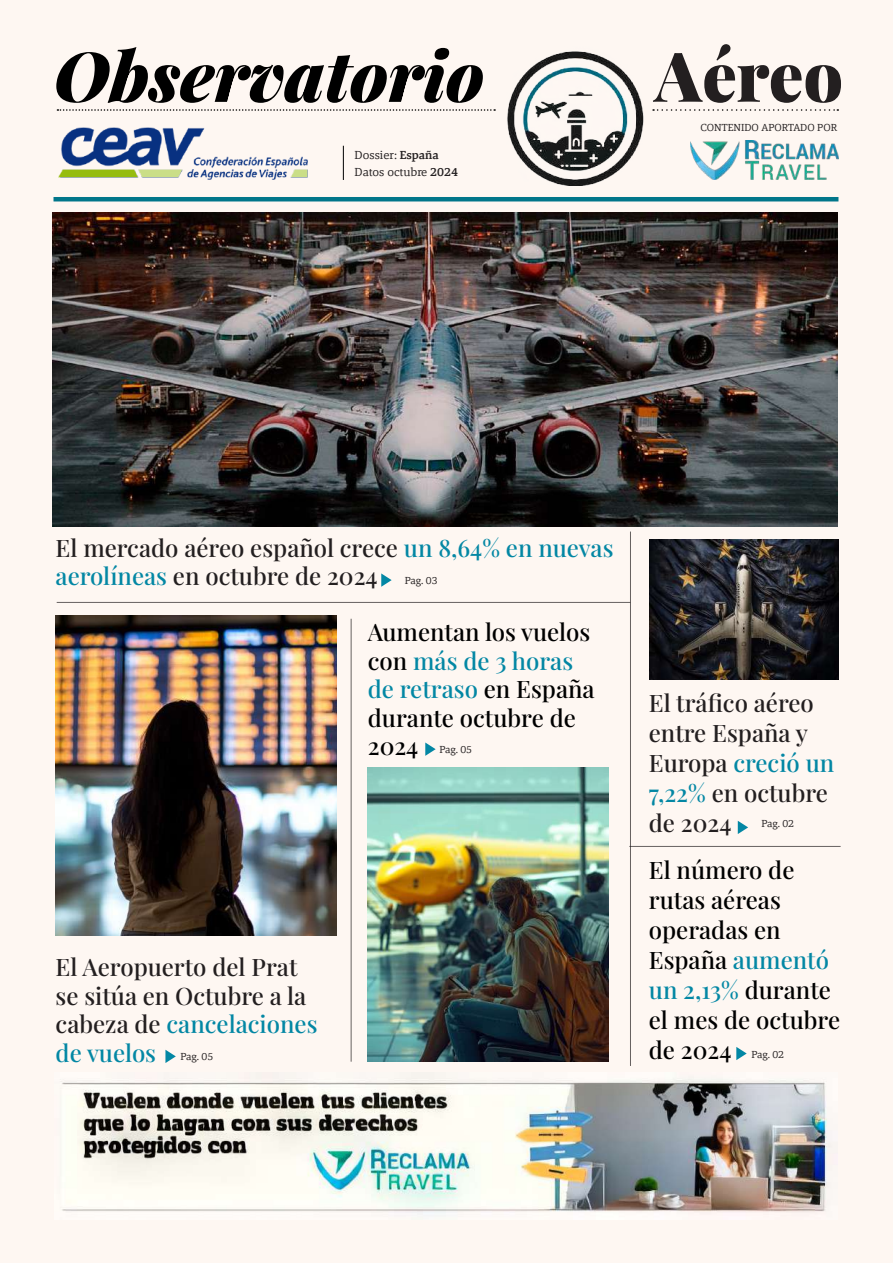
<style>
.page{position:relative;width:893px;height:1263px;background:#fef7f2}
.page>*{position:absolute;margin:0;border:0;box-sizing:border-box;transform-origin:0 0}
.t1{font:italic 900 69px "Playfair Display";color:#000}
.t2{font:900 69px "Playfair Display";letter-spacing:-.005em;color:#231f20}
.t3{font:500 24px/28.5px "Playfair Display";color:#231f20}
.t4{font:500 24px/30px "Playfair Display";color:#000}
.t5{font:12px "Tangent";color:#231f20}
.t6{font:10.5px "Tangent";letter-spacing:-.01em;color:#231f20}
.s1{font-weight:700}
.s2{color:#0387a4}
</style>
<div class="page">
<img style="left:507px;top:51px;width:136px;height:135px">
<hr style="left:54px;top:197px;width:784px;height:4px;background:#01768a">
<svg style="left:653px;top:109px;width:185px;height:2px"></svg>
<img style="left:52px;top:213px;width:785px;height:314px">
<hr style="left:57px;top:602px;width:573px;height:1px;background:#231f20">
<hr style="left:630px;top:531px;width:1px;height:535px;background:#231f20">
<svg style="left:165px;top:1050px;width:11px;height:13px"></svg>
<img style="left:56px;top:615px;width:281px;height:321px">
<hr style="left:351px;top:619px;width:1px;height:443px;background:#231f20">
<hr style="left:629px;top:846px;width:212px;height:1px;background:#231f20">
<img style="left:368px;top:768px;width:241px;height:294px">
<svg style="left:381px;top:573px;width:11px;height:14px"></svg>
<svg style="left:738px;top:821px;width:10px;height:13px"></svg>
<svg style="left:425px;top:742px;width:11px;height:14px"></svg>
<img style="left:62px;top:1079px;width:768px;height:141px">
<svg style="left:736px;top:1047px;width:11px;height:13px"></svg>
<img style="left:58px;top:127px;width:249px;height:53px">
<svg style="left:57px;top:109px;width:438px;height:2px"></svg>
<hr style="left:343px;top:146px;width:1px;height:34px;background:#000">
<img style="left:691px;top:141px;width:147px;height:38px">
<img style="left:649px;top:540px;width:190px;height:140px">
<h1 class="t1" style="left:54px;top:19px;width:432px">Observatorio</h1>
<p class="t5" style="left:355px;top:147px;width:86px">Dossier: <span class="s1">España</span></p>
<p class="t5" style="left:355px;top:164px;width:105px">Datos octubre <span class="s1">2024</span></p>
<h1 class="t2" style="left:654px;top:21px;width:190px">Aéreo</h1>
<p class="t6" style="left:700px;top:120px;width:138px">CONTENIDO APORTADO POR</p>
<p class="t3" style="left:56px;top:532px;width:559px">El mercado aéreo español crece <span class="s2">un 8,64% en nuevas aerolíneas</span> en octubre de 2024</p>
<p class="t6" style="left:405px;top:573px;width:34px">Pag. 03</p>
<p class="t4" style="left:368px;top:616px;width:228px;line-height:28.5px">Aumentan los vuelos con <span class="s2">más de 3 horas de retraso</span> en España durante octubre de<br>2024</p>
<p class="t6" style="left:439px;top:742px;width:34px">Pag. 05</p>
<p class="t3" style="left:56px;top:951px;width:263px">El Aeropuerto del Prat se sitúa en Octubre a la cabeza de <span class="s2">cancelaciones de vuelos</span></p>
<p class="t6" style="left:181px;top:1049px;width:34px">Pag. 05</p>
<p class="t3" style="left:649px;top:686px;width:187px;line-height:30px">El tráfico aéreo entre España y<br>Europa <span class="s2">creció un<br>7,22%</span> en octubre de 2024</p>
<p class="t6" style="left:761px;top:816px;width:34px">Pag. 02</p>
<p class="t4" style="left:649px;top:853px;width:193px">El número de rutas aéreas operadas en<br>España <span class="s2">aumentó un 2,13%</span> durante el mes de octubre de 2024</p>
<p class="t6" style="left:751px;top:1047px;width:34px">Pag. 02</p>
</div>
